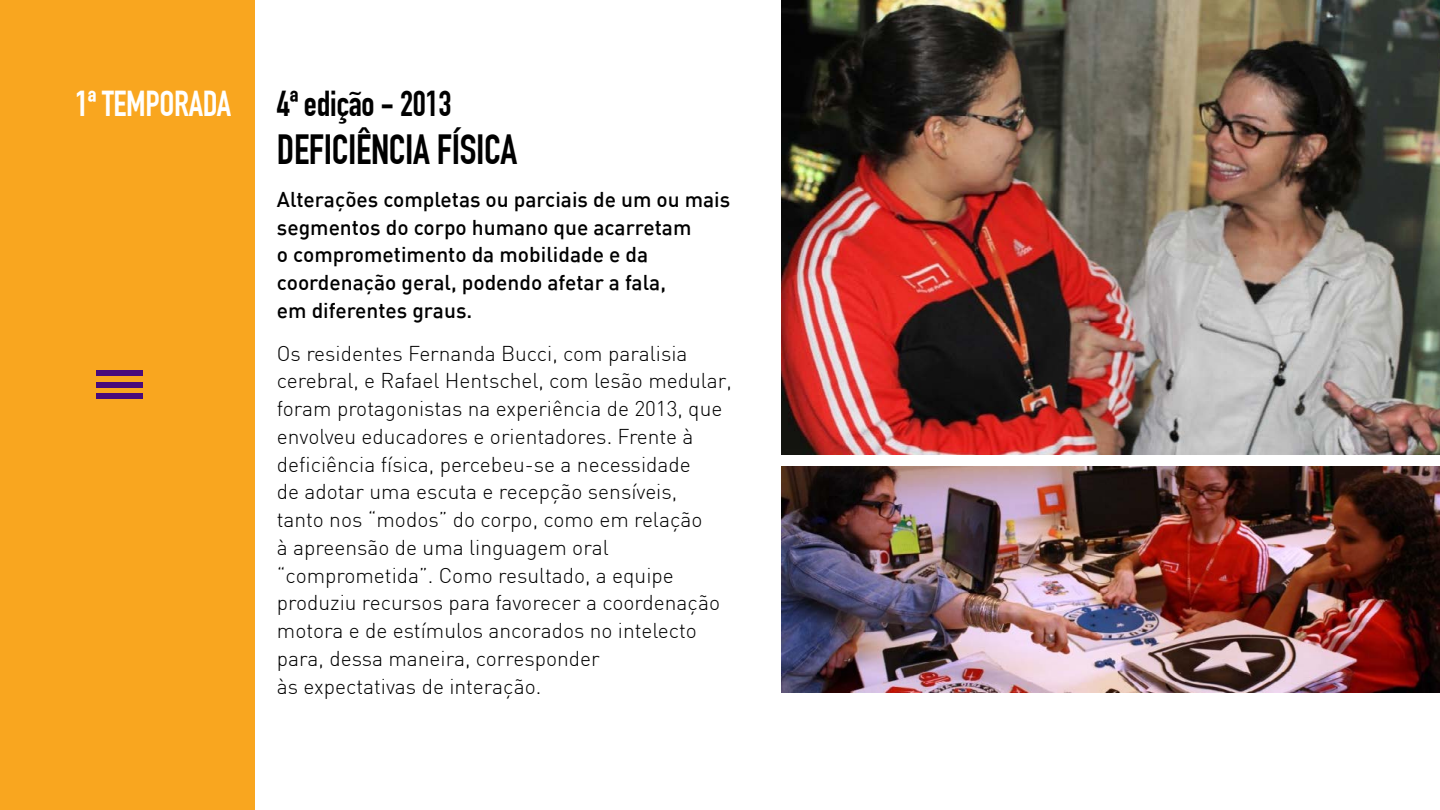
<style>
.page{position:relative;width:1440px;height:810px;background:#fff}
.page>*{position:absolute;margin:0;border:0;box-sizing:border-box;transform-origin:0 0}
.t1{font:700 41.25px "DIN Condensed";letter-spacing:-.01em;color:#000}
.t2{font:700 35.25px "DIN Condensed";letter-spacing:-.01em;color:#000}
.t3{font:700 35.25px "DIN Condensed";letter-spacing:-.01em;color:#fff}
.t4{font:300 21px/27.8px "DIN";color:#000}
.t5{font:500 21px/27.8px "DIN";color:#000}
</style>
<div class="page">
<img style="left:782px;top:0;width:658px;height:454px">
<img style="left:782px;top:466px;width:658px;height:226px">
<div style="left:0;top:0;width:254px;height:810px;background:#f9a61f"></div>
<div style="left:96px;top:370px;width:47px;height:6px;background:#490a7b"></div>
<div style="left:96px;top:382px;width:47px;height:6px;background:#490a7b"></div>
<div style="left:96px;top:393px;width:47px;height:6px;background:#490a7b"></div>
<h2 class="t3" style="left:75px;top:83px;width:158px">1ª TEMPORADA</h2>
<h2 class="t2" style="left:277px;top:83px;width:176px">4ª edição - 2013</h2>
<h1 class="t1" style="left:277px;top:126px;width:242px">DEFICIÊNCIA FÍSICA</h1>
<p class="t5" style="left:277px;top:185px;width:455px">Alterações completas ou parciais de um ou mais segmentos do corpo humano que acarretam<br>o comprometimento da mobilidade e da coordenação geral, podendo afetar a fala,<br>em diferentes graus.</p>
<p class="t4" style="left:277px;top:339px;width:457px">Os residentes Fernanda Bucci, com paralisia cerebral, e Rafael Hentschel, com lesão medular, foram protagonistas na experiência de 2013, que envolveu educadores e orientadores. Frente à deficiência física, percebeu-se a necessidade<br>de adotar uma escuta e recepção sensíveis,<br>tanto nos “modos” do corpo, como em relação<br>à apreensão de uma linguagem oral “comprometida”. Como resultado, a equipe produziu recursos para favorecer a coordenação motora e de estímulos ancorados no intelecto para, dessa maneira, corresponder<br>às expectativas de interação.</p>
</div>
